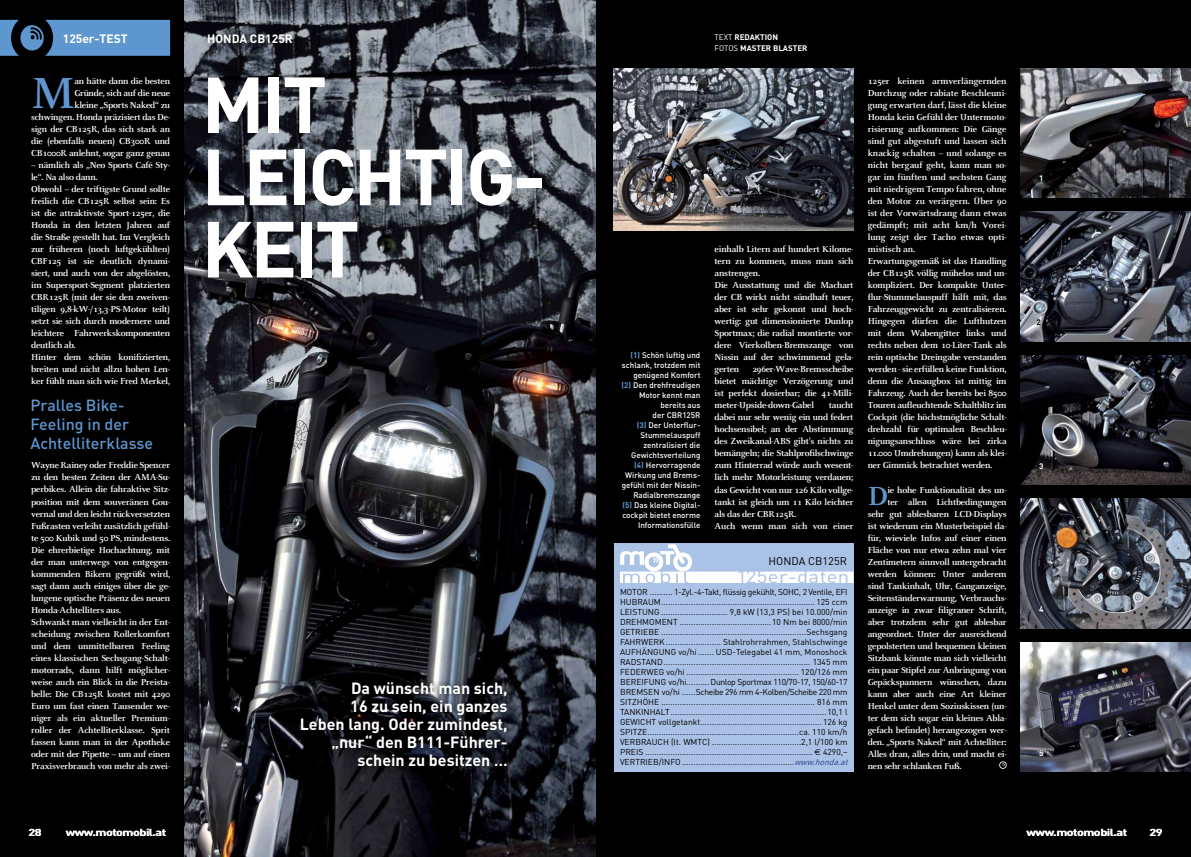
<style>
.page{position:relative;width:1191px;height:857px;background:#fff}
.page>*{position:absolute;margin:0;border:0;box-sizing:border-box;transform-origin:0 0}
.t1{font:700 78px/72.1px "DIN";letter-spacing:-.04em;color:#fff}
.t2{font:700 48px "Celeste";color:#5e96d0}
.t3{font:700 28.7px "Celeste";color:#5e96d0}
.t4{font:18px "DIN";letter-spacing:.02em;color:#aac2e5;scale:1.13 1}
.t5{font:700 16px/18px "DIN";color:#fff;text-align:right}
.t6{font:500 16px/19px "DIN";color:#5e96d0}
.t7{font:700 12px "DIN";color:#fff}
.t8{font:11px "DIN";color:#000}
.t9{font:700 10px "DIN";letter-spacing:-.04em;color:#fff;scale:1.26 1}
.t10{font:700 9.5px/12px "Celeste";letter-spacing:-.025em;color:#fff}
.t11{font:8.5px/10px "DIN";color:#000}
.t12{font:500 8px/10px "DIN";color:#fff;text-align:right}
.t13{font:700 8px/11px "DIN";color:#fff}
.t14{font:700 8px "DIN";color:#000}
.s1{font-weight:400}
.s2{font-weight:700;color:#5e96d0}
.s3{font-family:"Euro Sans"}
.s4{font-style:italic;color:#25408f}
</style>
<div class="page">
<div style="left:0;top:0;width:1191px;height:856px;background:#000"></div>
<svg style="left:0;top:20px;width:170px;height:36px;background:#4f7eae"></svg>
<svg style="left:999px;top:761px;width:7px;height:7px"></svg>
<img style="left:184px;top:0;width:411px;height:856px">
<img style="left:614px;top:68px;width:239px;height:163px">
<div style="left:295px;top:676px;width:218px;height:96px;background:#000;opacity:.75"></div>
<img style="left:1020px;top:68px;width:171px;height:129px">
<img style="left:1020px;top:211px;width:171px;height:130px">
<img style="left:1020px;top:355px;width:171px;height:129px">
<img style="left:1020px;top:498px;width:171px;height:130px">
<img style="left:1020px;top:642px;width:171px;height:129px">
<div style="left:202px;top:28px;width:96px;height:21px;background:#000;opacity:.75"></div>
<div style="left:614px;top:542px;width:239px;height:229px;background:#aac2e5"></div>
<svg style="left:620px;top:544px;width:233px;height:38px"></svg>
<p class="t7" style="left:63px;top:31px;width:66px">125er-TEST</p>
<p class="t10" style="left:31px;top:75px;width:140px;text-align:right">an hätte dann die besten<br>Gründe, sich auf die neue<br>kleine „Sports Naked“ zu schwingen. Honda präzisiert das De&shy;sign der CB125R, das sich stark an die (ebenfalls neuen) CB300R und<br>CB1000R anlehnt, sogar ganz genau</p>
<p class="t10" style="left:31px;top:159px;width:140px">– nämlich als „Neo Sports Café Sty&shy;le“. Na also dann.<br>Obwohl – der triftigste Grund sollte freilich die CB125R selbst sein: Es ist die attraktivste Sport-125er, die<br>Honda in den letzten Jahren auf die Straße gestellt hat. Im Vergleich zur früheren (noch luftgekühlten)<br>CBF125 ist sie deutlich dynami&shy;siert, und auch von der abgelösten, im Supersport-Segment platzierten<br>CBR125R (mit der sie den zweiven&shy;tiligen 9,8-kW-/13,3-PS-Motor teilt) setzt sie sich durch modernere und leichtere Fahrwerkskomponenten deutlich ab.<br>Hinter dem schön konifizierten, breiten und nicht allzu hohen Len&shy;ker fühlt man sich wie Fred Merkel,</p>
<h2 class="t2" style="left:31px;top:68px;width:46px">M</h2>
<h3 class="t6" style="left:30px;top:395px;width:124px">Pralles Bike-<br>Feeling in der<br>Achtelliterklasse</h3>
<p class="t10" style="left:31px;top:459px;width:140px">Wayne Rainey oder Freddie Spencer zu den besten Zeiten der AMA-Su&shy;perbikes. Allein die fahraktive Sitz&shy;position mit dem souveränen Gou&shy;vernal und den leicht rückversetzten Fußrasten verleiht zusätzlich gefühl&shy;te 500 Kubik und 50 PS, mindestens.<br>Die ehrerbietige Hochachtung, mit der man unterwegs von entgegen&shy;kommenden Bikern gegrüßt wird, sagt dann auch einiges über die ge&shy;lungene optische Präsenz des neuen Honda-Achtelliters aus.<br>Schwankt man vielleicht in der Ent&shy;scheidung zwischen Rollerkomfort und dem unmittelbaren Feeling eines klassischen Sechsgang-Schalt&shy;motorrads, dann hilft möglicher&shy;weise auch ein Blick in die Preista&shy;belle: Die CB125R kostet mit 4290<br>Euro um fast einen Tausender we&shy;niger als ein aktueller Premium&shy;roller der Achtelliterklasse. Sprit fassen kann man in der Apotheke oder mit der Pipette – um auf einen Praxisverbrauch von mehr als zwei-</p>
<p class="t7" style="left:207px;top:31px;width:87px">HONDA CB125R</p>
<h1 class="t1" style="left:201px;top:65px;width:346px">MIT<br>LEICHTIG-<br>KEIT</h1>
<h3 class="t5" style="left:300px;top:678px;width:209px">Da wünscht man sich,<br>16 zu sein, ein ganzes<br>Leben lang. Oder zumindest, „nur“ den B111-Führer&shy;schein zu besitzen …</h3>
<p class="t13" style="left:714px;top:31px;width:94px"><span class="s1">TEXT</span> REDAKTION<br><span class="s1">FOTOS</span> MASTER BLASTER</p>
<p class="t12" style="left:621px;top:349px;width:80px"><span class="s2">(1)</span> Schön luftig und schlank, trotzdem mit genügend Komfort<br><span class="s2">(2)</span> Den drehfreudigen<br>Motor kennt man bereits aus<br>der CBR125R<br><span class="s2">(3)</span> Der Unterflur-<br>Stummelauspuff zentralisiert die<br>Gewichtsverteilung <span class="s2">(4)</span> Hervorragende<br>Wirkung und Brems&shy;gefühl mit der Nissin-<br>Radialbremszange<br><span class="s2">(5)</span> Das kleine Digital&shy;cockpit bietet enorme<br>Informationsfülle</p>
<p class="t10" style="left:714px;top:243px;width:140px">einhalb Litern auf hundert Kilome&shy;tern zu kommen, muss man sich anstrengen.<br>Die Ausstattung und die Machart der CB wirkt nicht sündhaft teuer, aber ist sehr gekonnt und hoch&shy;wertig: gut dimensionierte Dunlop<br>Sportmax; die radial montierte vor&shy;dere Vierkolben-Bremszange von<br>Nissin auf der schwimmend gela&shy;gerten</p>
<p class="t10" style="left:714px;top:363px;width:140px;text-align:justify;text-indent:38px">296er-Wave-Bremsscheibe bietet mächtige Verzögerung und ist perfekt dosierbar; die 41-Milli&shy;meter-Upside-down-Gabel</p>
<p class="t10" style="left:714px;top:399px;width:140px;text-indent:114px">taucht dabei nur sehr wenig ein und federt hochsensibel; an der Abstimmung des Zweikanal-ABS gibt’s nichts zu bemängeln; die Stahlprofilschwinge zum Hinterrad würde auch wesent&shy;lich mehr Motorleistung verdauen; das Gewicht von nur 126 Kilo vollge&shy;tankt ist gleich um 11 Kilo leichter als das der CBR125R.<br>Auch wenn man sich von einer</p>
<p class="t8" style="left:768px;top:554px;width:80px">HONDA CB125R</p>
<h3 class="t4" style="left:736px;top:565px;width:101px">125er-daten</h3>
<p class="t11" style="left:620px;top:586px;width:232px">MOTOR .......... 1-Zyl.-4-Takt, flüssig gekühlt, SOHC, 2 Ventile, EFI HUBRAUM................................................................... 125 ccm LEISTUNG ............................. 9,8 kW (13,3 PS) bei 10.000/min DREHMOMENT ........................................10 Nm bei 8000/min GETRIEBE ...............................................................Sechsgang FAHRWERK ........................ Stahlrohrrahmen, Stahlschwinge AUFHÄNGUNG vo/hi ....... USD-Telegabel 41 mm, Monoshock RADSTAND................................................................ 1345 mm FEDERWEG vo/hi ................................................. 120/126 mm BEREIFUNG vo/hi.......... Dunlop Sportmax 110/70-17, 150/60-17<br>BREMSEN vo/hi ......Scheibe 296 mm 4-Kolben/Scheibe 220 mm SITZHÖHE ................................................................... 816 mm TANKINHALT....................................................................10,1 l GEWICHT vollgetankt.....................................................126 kg SPITZE..................................................................ca. 110 km/h VERBRAUCH (lt. WMTC) .......................................2,1 l/100 km PREIS ......................................................................... <span class="s3">€</span> 4290,– VERTRIEB/INFO .................................................<span class="s4">www.honda.at</span></p>
<p class="t10" style="left:867px;top:75px;width:140px">125er keinen armverlängernden Durchzug oder rabiate Beschleuni&shy;gung erwarten darf, lässt die kleine Honda kein Gefühl der Untermoto&shy;risierung aufkommen: Die Gänge sind gut abgestuft und lassen sich knackig schalten – und solange es nicht bergauf geht, kann man so&shy;gar im fünften und sechsten Gang mit niedrigem Tempo fahren, ohne den Motor zu verärgern. Über 90 ist der Vorwärtsdrang dann etwas gedämpft; mit acht km/h Vorei&shy;lung zeigt der Tacho etwas opti&shy;mistisch an.<br>Erwartungsgemäß ist das Handling der CB125R völlig mühelos und un&shy;kompliziert. Der kompakte Unter&shy;flur-Stummelauspuff hilft mit, das Fahrzeuggewicht zu zentralisieren.<br>Hingegen dürfen die Lufthutzen mit dem Wabengitter links und rechts neben dem 10-Liter-Tank als rein optische Dreingabe verstanden werden - sie erfüllen keine Funktion, denn die Ansaugbox ist mittig im Fahrzeug. Auch der bereits bei 8500<br>Touren aufleuchtende Schaltblitz im Cockpit (die höchstmögliche Schalt&shy;drehzahl für optimalen Beschleu&shy;nigungsanschluss wäre bei zirka 11.000 Umdrehungen) kann als klei&shy;ner Gimmick betrachtet werden.</p>
<h3 class="t3" style="left:867px;top:480px;width:22px">D</h3>
<p class="t10" style="left:887px;top:483px;width:121px">ie hohe Funktionalität des un-</p>
<p class="t10" style="left:887px;top:495px;width:121px">ter allen Lichtbedingungen</p>
<p class="t10" style="left:867px;top:507px;width:140px">sehr gut ablesbaren LCD-Displays</p>
<p class="t10" style="left:867px;top:519px;width:140px">ist wiederum ein Musterbeispiel da-</p>
<p class="t10" style="left:867px;top:531px;width:140px">für, wieviele Infos auf einer einen</p>
<p class="t10" style="left:867px;top:543px;width:140px">Fläche von nur etwa zehn mal vier</p>
<p class="t10" style="left:867px;top:555px;width:140px">Zentimetern sinnvoll untergebracht</p>
<p class="t10" style="left:867px;top:567px;width:140px">werden können: Unter anderem</p>
<p class="t10" style="left:867px;top:579px;width:140px">sind Tankinhalt, Uhr, Ganganzeige,</p>
<p class="t10" style="left:867px;top:591px;width:140px">Seitenständerwarnung, Verbrauchs-</p>
<p class="t10" style="left:867px;top:603px;width:140px">anzeige in zwar filigraner Schrift,</p>
<p class="t10" style="left:867px;top:615px;width:140px">aber trotzdem sehr gut ablesbar</p>
<p class="t10" style="left:867px;top:627px;width:140px">angeordnet. Unter der ausreichend</p>
<p class="t10" style="left:867px;top:639px;width:140px">gepolsterten und bequemen kleinen</p>
<p class="t10" style="left:867px;top:651px;width:140px">Sitzbank könnte man sich vielleicht</p>
<p class="t10" style="left:867px;top:663px;width:140px">ein paar Stipfel zur Anbringung von</p>
<p class="t10" style="left:867px;top:675px;width:140px">Gepäckspannern wünschen, dazu</p>
<p class="t10" style="left:867px;top:687px;width:140px">kann aber auch eine Art kleiner</p>
<p class="t10" style="left:867px;top:699px;width:140px">Henkel unter dem Soziuskissen (un-</p>
<p class="t10" style="left:867px;top:711px;width:140px">ter dem sich sogar ein kleines Abla-</p>
<p class="t10" style="left:867px;top:723px;width:140px">gefach befindet) herangezogen wer-</p>
<p class="t10" style="left:867px;top:735px;width:140px">den. „Sports Naked“ mit Achtelliter:</p>
<p class="t10" style="left:867px;top:747px;width:140px">Alles dran, alles drin, und macht ei-</p>
<p class="t10" style="left:867px;top:759px;width:95px">nen sehr schlanken Fuß.</p>
<p class="t13" style="left:1039px;top:173px;width:6px">1</p>
<p class="t14" style="left:1036px;top:317px;width:6px">2</p>
<p class="t13" style="left:1039px;top:459px;width:6px">3</p>
<p class="t13" style="left:1039px;top:603px;width:6px">4</p>
<p class="t13" style="left:1039px;top:746px;width:6px">5</p>
<p class="t9" style="left:28px;top:824px;width:12px">28</p>
<p class="t9" style="left:66px;top:824px;width:81px">www.motomobil.at</p>
<p class="t9" style="left:1026px;top:824px;width:81px">www.motomobil.at</p>
<p class="t9" style="left:1149px;top:824px;width:12px">29</p>
</div>
